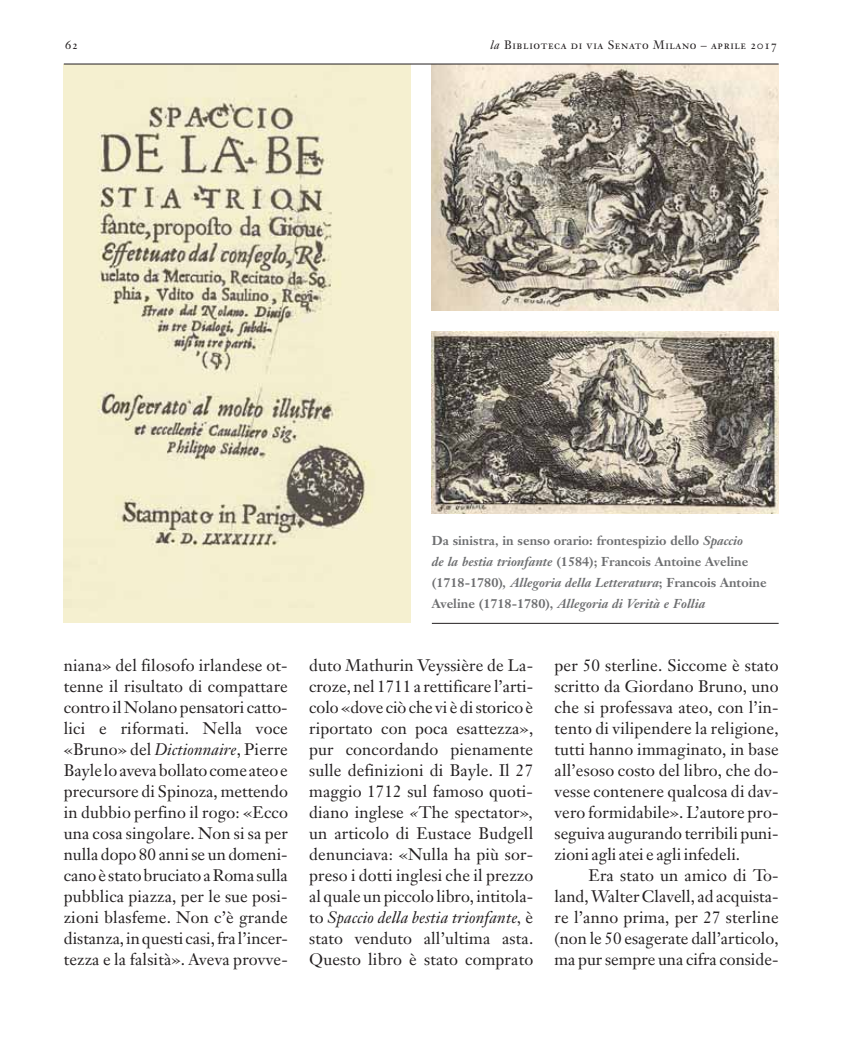
<style>
.page{position:relative;width:851px;height:1063px;background:#fff}
.page>*{position:absolute;margin:0;border:0;box-sizing:border-box;transform-origin:0 0}
.t1{font:16.5px/21px "Janson Text";color:#231f20;text-align:justify}
.t2{font:700 12.75px/21px "Janson Text";color:#6d6e70}
.t3{font:12px "Janson Text Roman SC";letter-spacing:.05em;color:#231f20}
.s1{font-family:"Janson Text Italic Os F"}
.s2{font-style:italic}
</style>
<div class="page">
<img style="left:64px;top:65px;width:346px;height:558px">
<hr style="left:432px;top:623px;width:346px;height:1px;background:#231f20">
<img style="left:432px;top:65px;width:346px;height:246px">
<img style="left:432px;top:332px;width:346px;height:182px">
<hr style="left:64px;top:64px;width:714px;height:1px;background:#231f20">
<p class="t3" style="left:65px;top:40px;width:15px">62</p>
<p class="t3" style="left:490px;top:40px;width:288px"><span class="s1">la</span> Biblioteca di via Senato Milano – aprile 2017</p>
<p class="t2" style="left:432px;top:532px;width:336px">Da sinistra, in senso orario: frontespizio dello <span class="s2">Spaccio<br>de la bestia trionfante</span> (1584); Francois Antoine Aveline (1718-1780)<span class="s2">, Allegoria della Letteratura</span>; Francois Antoine Aveline (1718-1780), <span class="s2">Allegoria di Verità e Follia</span></p>
<p class="t1" style="left:64px;top:657px;width:225px">niana» del filosofo irlandese ot&shy;tenne il risultato di compattare contro il Nolano pensatori catto&shy;lici e riformati. Nella voce «Bruno» del <span class="s2">Dictionnaire</span>, Pierre Bayle lo aveva bollato come ateo e precursore di Spinoza, mettendo in dubbio perfino il rogo: «Ecco una cosa singolare. Non si sa per nulla dopo 80 anni se un domeni&shy;cano è stato bruciato a Roma sulla pubblica piazza, per le sue posi&shy;zioni blasfeme. Non c’è grande distanza, in questi casi, fra l’incer&shy;tezza e la falsità». Aveva provve-</p>
<p class="t1" style="left:309px;top:657px;width:225px">duto Mathurin Veyssière de La&shy;croze, nel 1711 a rettificare l’arti&shy;colo «dove ciò che vi è di storico è riportato con poca esattezza», pur concordando pienamente sulle definizioni di Bayle. Il 27 maggio 1712 sul famoso quoti&shy;diano inglese <span class="s2">«</span>The spectator»<span class="s2">, </span>un articolo di Eustace Budgell denunciava: «Nulla ha più sor&shy;preso i dotti inglesi che il prezzo al quale un piccolo libro, intitola&shy;to <span class="s2">Spaccio della bestia trionfante,</span> è stato venduto all’ultima asta.<br>Questo libro è stato comprato</p>
<p class="t1" style="left:554px;top:657px;width:225px">per 50 sterline. Siccome è stato scritto da Giordano Bruno, uno che si professava ateo, con l’in&shy;tento di vilipendere la religione, tutti hanno immaginato, in base all’esoso costo del libro, che do&shy;vesse contenere qualcosa di dav&shy;vero formidabile». L’autore pro&shy;seguiva augurando terribili puni&shy;zioni agli atei e agli infedeli.</p>
<p class="t1" style="left:554px;top:867px;width:225px;text-indent:34px">Era stato un amico di To&shy;land, Walter Clavell, ad acquista&shy;re l’anno prima, per 27 sterline (non le 50 esagerate dall’articolo, ma pur sempre una cifra conside-</p>
</div>
